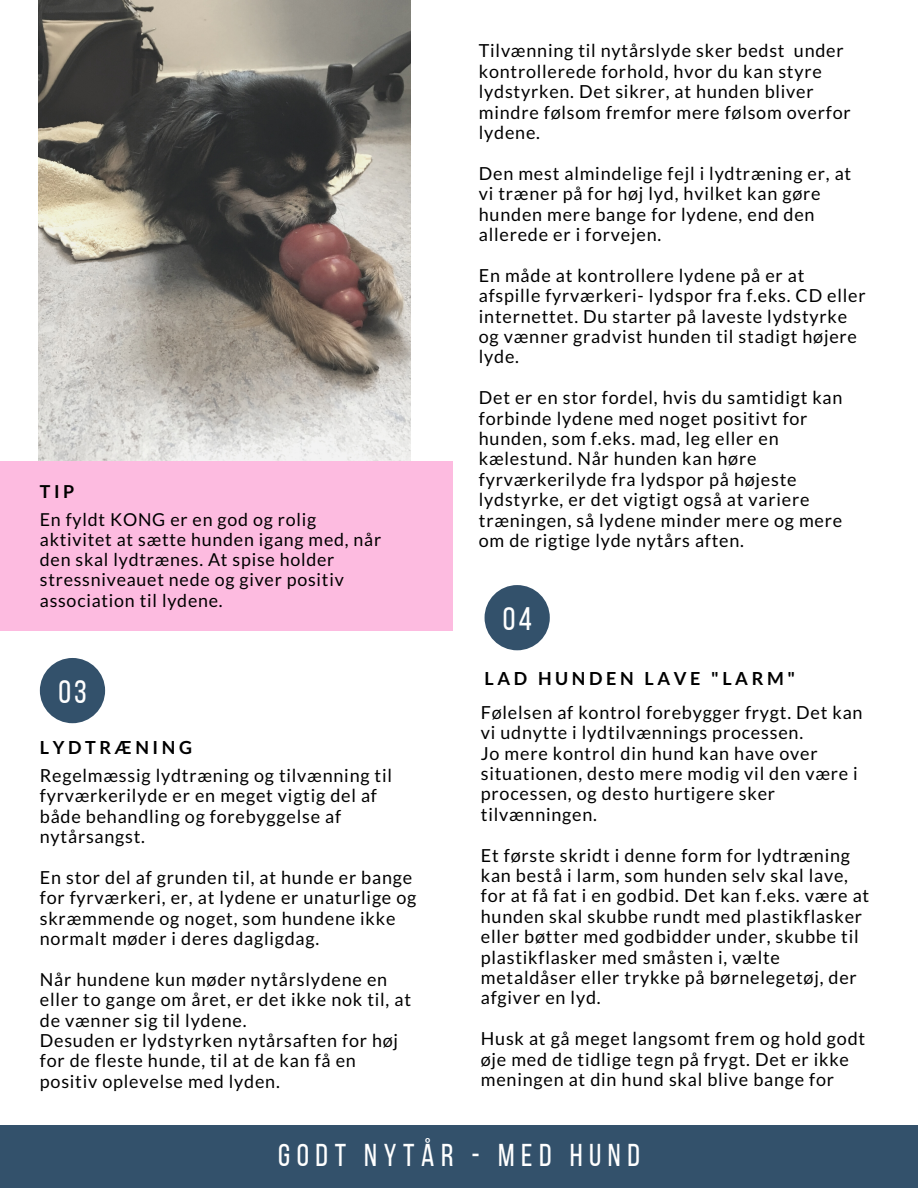
<style>
.page{position:relative;width:918px;height:1188px;background:#fff}
.page>*{position:absolute;margin:0;border:0;box-sizing:border-box;transform-origin:0 0}
.t1{font:32.55px "Bebas Neue";color:#fff}
.t2{font:31.5px "Bebas Neue";letter-spacing:.21em;color:#fff}
.t3{font:18px/20.4px "Lato";letter-spacing:.045em;color:#000}
.t4{font:700 18px "Lato";letter-spacing:.2em;color:#000}
.t5{font:17.85px/20.2px "Lato";letter-spacing:.045em;color:#000}
.t6{font:700 17.85px "Lato";color:#000}
</style>
<div class="page">
<img style="left:38px;top:0;width:373px;height:461px">
<div style="left:0;top:461px;width:452px;height:170px;background:#fdbbe0"></div>
<div style="left:0;top:1125px;width:918px;height:63px;background:#33516b"></div>
<div style="left:485px;top:585px;width:65px;height:65px;background:#33516b;border-radius:50%"></div>
<div style="left:40px;top:658px;width:65px;height:65px;background:#33516b;border-radius:50%"></div>
<p class="t6" style="left:40px;top:480px;width:36px">TIP</p>
<p class="t5" style="left:40px;top:509px;width:343px">En fyldt KONG er en god og rolig aktivitet at sætte hunden igang med, når den skal lydtrænes. At spise holder stressniveauet nede og giver positiv association til lydene.</p>
<p class="t1" style="left:58px;top:678px;width:30px">03</p>
<p class="t4" style="left:40px;top:736px;width:154px">LYDTRÆNING</p>
<p class="t3" style="left:40px;top:765px;width:354px">Regelmæssig lydtræning og tilvænning til fyrværkerilyde er en meget vigtig del af både behandling og forebyggelse af nytårsangst.</p>
<p class="t3" style="left:40px;top:867px;width:378px">En stor del af grunden til, at hunde er bange for fyrværkeri, er, at lydene er unaturlige og skræmmende og noget, som hundene ikke normalt møder i deres dagligdag.</p>
<p class="t3" style="left:40px;top:969px;width:373px">Når hundene kun møder nytårslydene en eller to gange om året, er det ikke nok til, at de vænner sig til lydene.</p>
<p class="t3" style="left:40px;top:1030px;width:360px">Desuden er lydstyrken nytårsaften for høj for de fleste hunde, til at de kan få en positiv oplevelse med lyden.</p>
<p class="t3" style="left:479px;top:40px;width:373px">Tilvænning til nytårslyde sker bedst under kontrollerede forhold, hvor du kan styre lydstyrken. Det sikrer, at hunden bliver mindre følsom fremfor mere følsom overfor lydene.</p>
<p class="t3" style="left:479px;top:163px;width:374px">Den mest almindelige fejl i lydtræning er, at vi træner på for høj lyd, hvilket kan gøre hunden mere bange for lydene, end den allerede er i forvejen.</p>
<p class="t3" style="left:479px;top:265px;width:388px">En måde at kontrollere lydene på er at afspille fyrværkeri- lydspor fra f.eks. CD eller internettet. Du starter på laveste lydstyrke og vænner gradvist hunden til stadigt højere lyde.</p>
<p class="t3" style="left:479px;top:387px;width:365px">Det er en stor fordel, hvis du samtidigt kan forbinde lydene med noget positivt for hunden, som f.eks. mad, leg eller en kælestund. Når hunden kan høre fyrværkerilyde fra lydspor på højeste lydstyrke, er det vigtigt også at variere træningen, så lydene minder mere og mere om de rigtige lyde nytårs aften.</p>
<p class="t1" style="left:503px;top:605px;width:30px">04</p>
<p class="t4" style="left:485px;top:667px;width:312px">LAD HUNDEN LAVE "LARM"</p>
<p class="t3" style="left:481px;top:702px;width:383px">Følelsen af kontrol forebygger frygt. Det kan vi udnytte i lydtilvænnings processen.</p>
<p class="t3" style="left:481px;top:742px;width:379px">Jo mere kontrol din hund kan have over situationen, desto mere modig vil den være i processen, og desto hurtigere sker tilvænningen.</p>
<p class="t3" style="left:481px;top:844px;width:390px">Et første skridt i denne form for lydtræning kan bestå i larm, som hunden selv skal lave, for at få fat i en godbid. Det kan f.eks. være at hunden skal skubbe rundt med plastikflasker eller bøtter med godbidder under, skubbe til plastikflasker med småsten i, vælte metaldåser eller trykke på børnelegetøj, der afgiver en lyd.</p>
<p class="t3" style="left:481px;top:1028px;width:386px">Husk at gå meget langsomt frem og hold godt øje med de tidlige tegn på frygt. Det er ikke meningen at din hund skal blive bange for</p>
<p class="t2" style="left:278px;top:1143px;width:363px">GODT NYTÅR - MED HUND</p>
</div>
